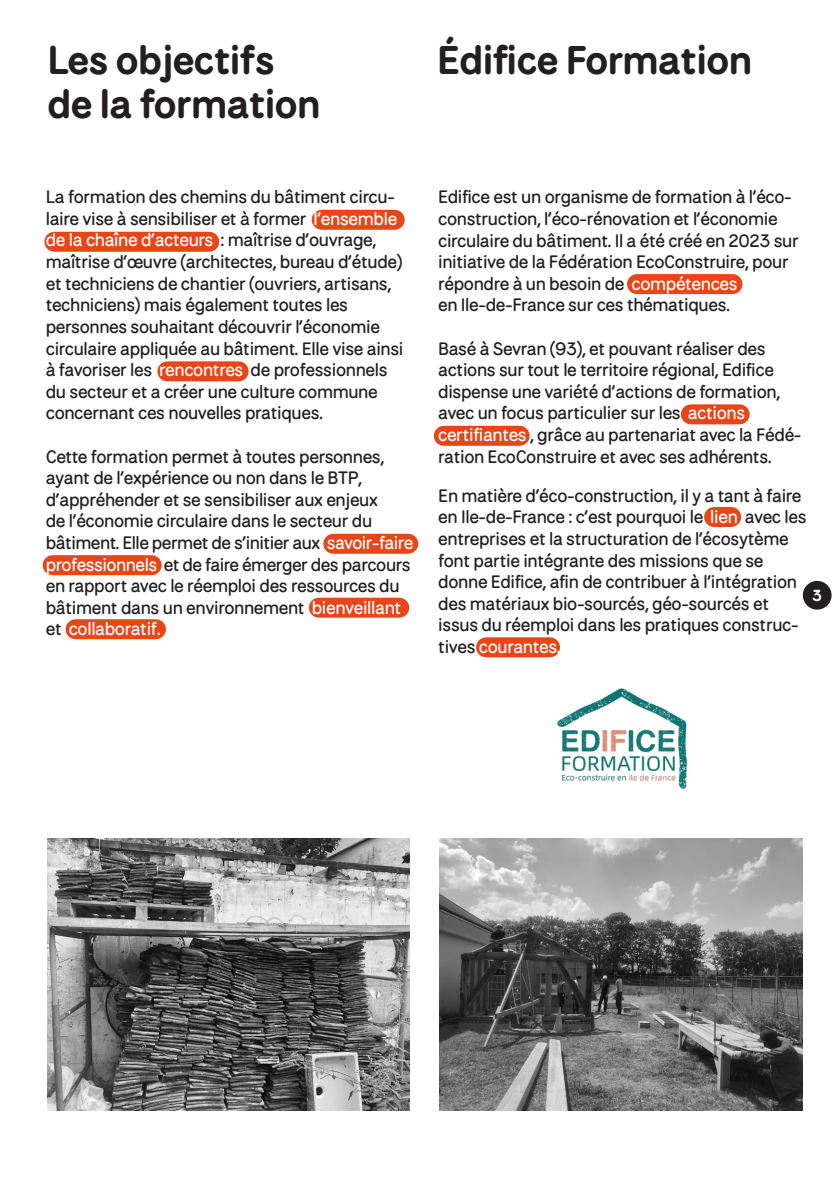
<style>
.page{position:relative;width:840px;height:1191px;background:#fff}
.page>*{position:absolute;margin:0;border:0;box-sizing:border-box;transform-origin:0 0}
.t1{font:700 40px "National Park";letter-spacing:-.03em;color:#231f20}
.t2{font:500 18px/21.6px "National Park";letter-spacing:-.02em;color:#231f20}
.t3{font:700 16px "National Park";color:#fff}
.s1{color:#fff}
</style>
<div class="page">
<div style="left:443px;top:426px;width:76px;height:20px;background:#e84518"></div>
<div style="left:486px;top:637px;width:63px;height:20px;background:#e84518"></div>
<div style="left:802px;top:581px;width:29px;height:28px;background:#231f20;border-radius:50%"></div>
<div style="left:690px;top:404px;width:49px;height:20px;background:#e84518"></div>
<div style="left:636px;top:274px;width:96px;height:20px;background:#e84518"></div>
<div style="left:713px;top:507px;width:17px;height:20px;background:#e84518"></div>
<div style="left:167px;top:361px;width:71px;height:20px;background:#e84518"></div>
<div style="left:75px;top:619px;width:81px;height:20px;background:#e84518"></div>
<div style="left:319px;top:597px;width:80px;height:20px;background:#e84518"></div>
<div style="left:321px;top:210px;width:73px;height:20px;background:#e84518"></div>
<div style="left:54px;top:232px;width:155px;height:20px;background:#e84518"></div>
<div style="left:333px;top:534px;width:75px;height:20px;background:#e84518"></div>
<div style="left:53px;top:555px;width:99px;height:20px;background:#e84518"></div>
<img style="left:47px;top:838px;width:362px;height:272px">
<img style="left:439px;top:838px;width:363px;height:272px">
<img style="left:540px;top:652px;width:147px;height:137px">
<p class="t1" style="left:47px;top:29px;width:229px">Les objectifs</p>
<p class="t1" style="left:47px;top:73px;width:275px">de la formation</p>
<p class="t1" style="left:436px;top:29px;width:317px">Édifice Formation</p>
<p class="t2" style="left:46px;top:185px;width:358px">La formation des chemins du bâtiment circu&shy;laire vise à sensibiliser et à former <span class="s1">l’ensemble de la chaîne d’acteurs</span> : maîtrise d’ouvrage, maîtrise d’œuvre (architectes, bureau d’étude) et techniciens de chantier (ouvriers, artisans,</p>
<p class="t2" style="left:46px;top:293px;width:359px">techniciens) mais également toutes les personnes souhaitant découvrir l’économie circulaire appliquée au bâtiment. Elle vise ainsi à favoriser les <span class="s1">rencontres</span> de professionnels du secteur et a créer une culture commune concernant ces nouvelles pratiques.</p>
<p class="t2" style="left:46px;top:444px;width:340px">Cette formation permet à toutes personnes, ayant de l’expérience ou non dans le BTP,</p>
<p class="t2" style="left:46px;top:487px;width:369px">d’appréhender et se sensibiliser aux enjeux<br>de l’économie circulaire dans le secteur du bâtiment. Elle permet de s’initier aux <span class="s1">savoir-faire professionnels</span> et de faire émerger des parcours en rapport avec le réemploi des ressources du bâtiment dans un environnement <span class="s1">bienveillant </span>et <span class="s1">collaboratif.</span></p>
<p class="t2" style="left:438px;top:185px;width:362px">Edifice est un organisme de formation à l’éco&shy;construction, l’éco-rénovation et l’économie circulaire du bâtiment. Il a été créé en 2023 sur initiative de la Fédération EcoConstruire, pour répondre à un besoin de <span class="s1">compétences</span></p>
<p class="t2" style="left:438px;top:293px;width:293px">en Ile-de-France sur ces thématiques.</p>
<p class="t2" style="left:438px;top:336px;width:337px">Basé à Sevran (93), et pouvant réaliser des actions sur tout le territoire régional, Edifice</p>
<p class="t2" style="left:438px;top:379px;width:343px">dispense une variété d’actions de formation, avec un focus particulier sur les <span class="s1">actions</span></p>
<p class="t2" style="left:438px;top:422px;width:364px"><span class="s1">certifiantes</span> , grâce au partenariat avec la Fédé&shy;ration EcoConstruire et avec ses adhérents.</p>
<p class="t2" style="left:438px;top:483px;width:369px">En matière d’éco-construction, il y a tant à faire en Ile-de-France : c’est pourquoi le <span class="s1">lien</span> avec les entreprises et la structuration de l’écosytème font partie intégrante des missions que se donne Edifice, afin de contribuer à l’intégration des matériaux bio-sourcés, géo-sourcés et issus du réemploi dans les pratiques construc&shy;tives <span class="s1">courantes.</span></p>
<p class="t3" style="left:811px;top:582px;width:11px">3</p>
</div>
